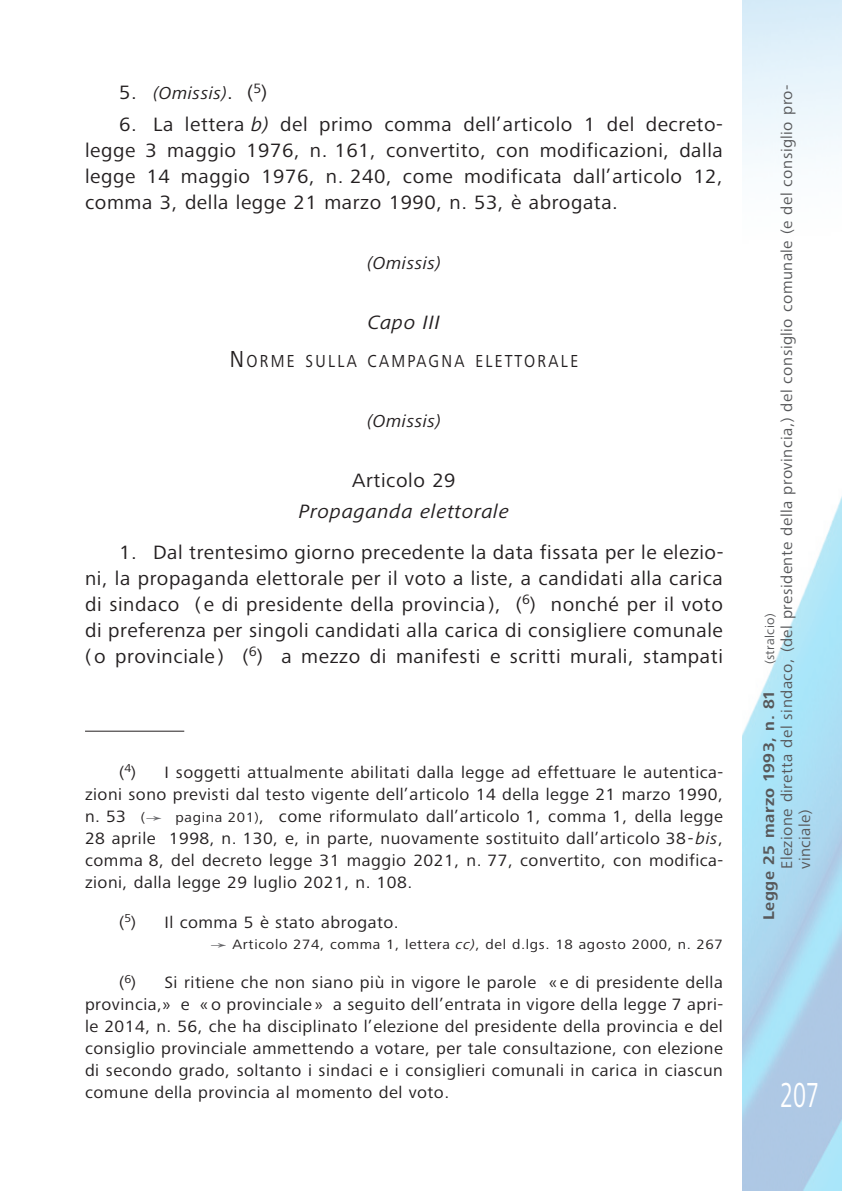
<style>
.page{position:relative;width:842px;height:1191px;background:#fff}
.page>*{position:absolute;margin:0;border:0;box-sizing:border-box;transform-origin:0 0}
.t1{font:36px "Frutiger Next Pro";color:#fff;scale:.67 1}
.t2{font:20px/26px "Frutiger Next Pro";letter-spacing:.025em;color:#231f20;text-align:justify;scale:1.05 1}
.t3{font:italic 20px "Frutiger Next Pro";letter-spacing:.025em;color:#231f20;scale:1.05 1}
.t4{font:italic 18px "Frutiger Next Pro";letter-spacing:.025em;color:#231f20;scale:1.05 1}
.t5{font:18px "Frutiger Next Pro";letter-spacing:.145em;color:#231f20;scale:.88 1}
.t6{font:17px/22px "Frutiger Next Pro";letter-spacing:.025em;color:#231f20;text-align:justify;scale:1.06 1}
.t7{font:16px/18px "Frutiger Next Pro";letter-spacing:.025em;color:#57585a;scale:1.05 1}
.t8{font:700 16px "Frutiger Next Pro";letter-spacing:.03em;color:#57585a;scale:1.05 1}
.t9{font:14px "Frutiger Next Pro";letter-spacing:.045em;color:#231f20;scale:1.1 1}
.t10{font:13px "Frutiger Next Pro";letter-spacing:.025em;color:#57585a;scale:1.05 1}
.s1{font-style:normal;font-size:20px}
.s2{font-style:italic}
.s3{font-size:24px}
.s4{font-size:14px}
.s5{font-family:"Arial Unicode MS";font-size:14px;color:#636366}
.s6{font-family:"Arial Unicode MS";color:#636366}
</style>
<div class="page">
<svg style="left:743px;top:0;width:99px;height:1191px"></svg>
<hr style="left:85px;top:731px;width:99px;height:1px;background:#231f20">
<p class="t4" style="left:119px;top:86px;width:142px"><span class="s1">5.</span> (Omissis)<span class="s1">. (</span><sup>5</sup><span class="s1">)</span></p>
<p class="t2" style="left:85px;top:113px;width:609px;text-indent:34px">6. La lettera <span class="s2">b)</span> del primo comma dell’articolo 1 del decreto&shy;legge 3 maggio 1976, n. 161, convertito, con modificazioni, dalla legge 14 maggio 1976, n. 240, come modificata dall’articolo 12, comma 3, della legge 21 marzo 1990, n. 53, è abrogata.</p>
<p class="t4" style="left:367px;top:256px;width:72px">(Omissis)</p>
<p class="t3" style="left:368px;top:315px;width:70px">Capo III</p>
<p class="t5" style="left:230px;top:354px;width:397px"><span class="s3">N</span>ORME SULLA CAMPAGNA ELETTORALE</p>
<p class="t4" style="left:367px;top:414px;width:72px">(Omissis)</p>
<p class="t2" style="left:352px;top:469px;width:100px">Articolo 29</p>
<p class="t3" style="left:299px;top:504px;width:202px">Propaganda elettorale</p>
<p class="t2" style="left:85px;top:540px;width:609px;text-indent:34px">1. Dal trentesimo giorno precedente la data fissata per le elezio&shy;ni, la propaganda elettorale per il voto a liste, a candidati alla carica di sindaco ( e di presidente della provincia ), (<sup>6</sup>) nonché per il voto di preferenza per singoli candidati alla carica di consigliere comunale ( o provinciale ) (<sup>6</sup>) a mezzo di manifesti e scritti murali, stampati</p>
<p class="t6" style="left:85px;top:762px;width:604px;text-indent:34px">(<sup>4</sup>) I soggetti attualmente abilitati dalla legge ad effettuare le autentica&shy;zioni sono previsti dal testo vigente dell’articolo 14 della legge 21 marzo 1990, n. 53 <span class="s4">(</span><span class="s5">￫</span> <span class="s4">pagina 201)</span>, come riformulato dall’articolo 1, comma 1, della legge 28 aprile 1998, n. 130, e, in parte, nuovamente sostituito dall’articolo 38-<span class="s2">bis</span>, comma 8, del decreto legge 31 maggio 2021, n. 77, convertito, con modifica&shy;zioni, dalla legge 29 luglio 2021, n. 108.</p>
<p class="t6" style="left:119px;top:912px;width:265px">(<sup>5</sup>) Il comma 5 è stato abrogato.</p>
<p class="t9" style="left:210px;top:939px;width:468px"><span class="s6">￫</span>Articolo 274, comma 1, lettera <span class="s2">cc)</span>, del d.lgs. 18 agosto 2000, n. 267</p>
<p class="t6" style="left:85px;top:973px;width:604px;text-indent:34px">(<sup>6</sup>) Si ritiene che non siano più in vigore le parole « e di presidente della provincia,» e « o provinciale » a seguito dell’entrata in vigore della legge 7 apri&shy;le 2014, n. 56, che ha disciplinato l’elezione del presidente della provincia e del consiglio provinciale ammettendo a votare, per tale consultazione, con elezione di secondo grado, soltanto i sindaci e i consiglieri comunali in carica in ciascun comune della provincia al momento del voto.</p>
<p class="t7" style="left:779px;top:869px;width:748px;rotate:-90deg">Elezione diretta del sindaco, (del presidente della provincia,) del consiglio comunale (e del consiglio pro&shy;vinciale)</p>
<p class="t10" style="left:765px;top:664px;width:50px;rotate:-90deg">(stralcio)</p>
<p class="t8" style="left:763px;top:920px;width:219px;rotate:-90deg">Legge 25 marzo 1993, n. 81</p>
<p class="t1" style="left:780px;top:1081px;width:60px">207</p>
</div>
